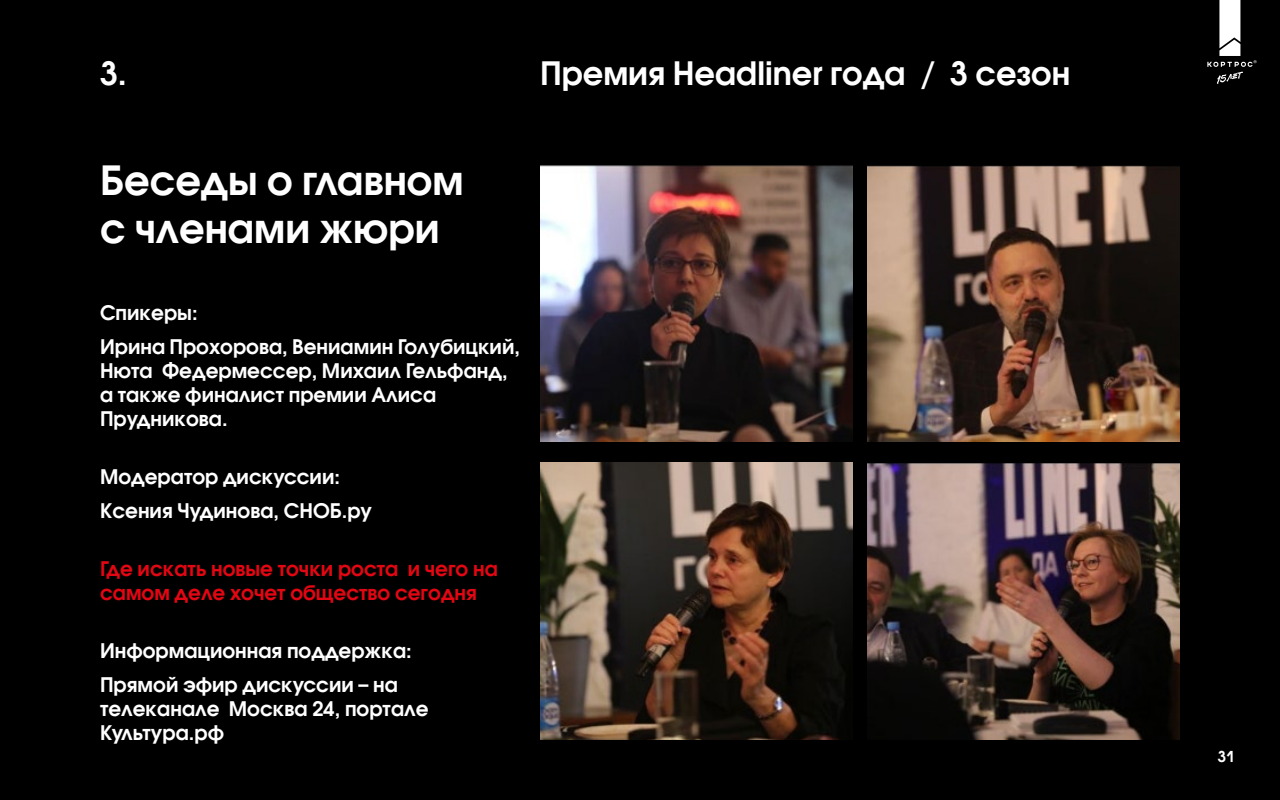
<style>
.page{position:relative;width:1280px;height:800px;background:#000}
.page>*{position:absolute;margin:0;border:0;box-sizing:border-box;transform-origin:0 0}
.t1{font:700 40px/48px "Avant Garde Gothic C";color:#fff}
.t2{font:700 32px "Avant Garde Gothic C";color:#fff}
.t3{font:700 20px/34px "Avant Garde Gothic C";color:#fff}
.t4{font:700 20px/24px "Avant Garde Gothic C";color:#e30613}
.t5{font:700 15px "Avant Garde Gothic C";color:#fff}
</style>
<div class="page">
<img style="left:540px;top:165px;width:313px;height:277px">
<img style="left:540px;top:462px;width:313px;height:278px">
<img style="left:867px;top:165px;width:313px;height:277px">
<img style="left:867px;top:463px;width:313px;height:277px">
<svg style="left:1207px;top:0;width:50px;height:84px"></svg>
<h2 class="t2" style="left:100px;top:54px;width:28px">3.</h2>
<h2 class="t2" style="left:540px;top:54px;width:532px">Премия Headliner года / 3 сезон</h2>
<h1 class="t1" style="left:100px;top:156px;width:365px">Беседы о главном c членами жюри</h1>
<p class="t3" style="left:100px;top:295px;width:422px">Спикеры:<br>Ирина Прохорова, Вениамин Голубицкий,</p>
<p class="t3" style="left:100px;top:358px;width:409px;line-height:24px">Нюта Федермессер, Михаил Гельфанд, а также финалист премии Алиса<br>Прудникова.</p>
<p class="t3" style="left:100px;top:459px;width:274px">Модератор дискуссии:<br>Ксения Чудинова, СНОБ.ру</p>
<p class="t4" style="left:100px;top:556px;width:399px">Где искать новые точки роста и чего на самом деле хочет общество сегодня</p>
<p class="t3" style="left:100px;top:633px;width:313px">Информационная поддержка:<br>Прямой эфир дискуссии – на</p>
<p class="t3" style="left:100px;top:696px;width:330px;line-height:24px">телеканале Москва 24, портале<br>Культура.рф</p>
<p class="t5" style="left:1218px;top:747px;width:18px">31</p>
</div>
